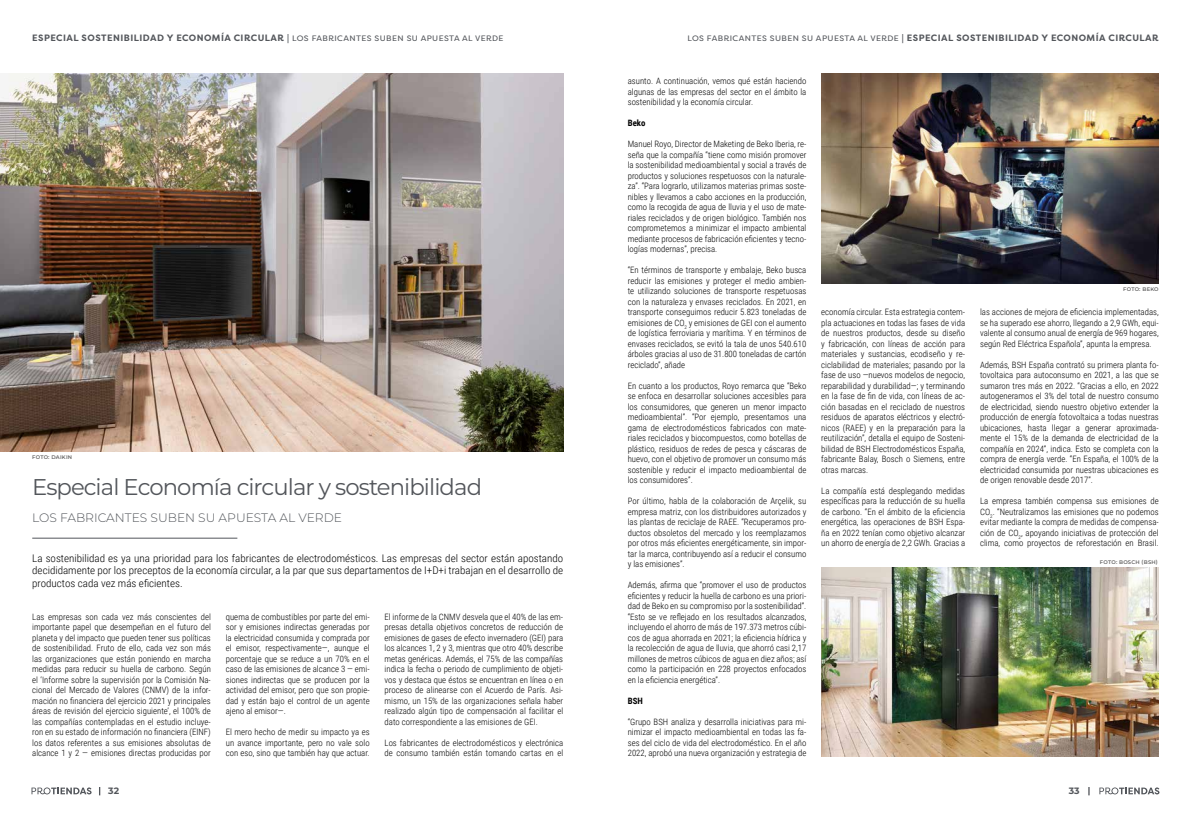
<style>
.page{position:relative;width:1191px;height:819px;background:#fff}
.page>*{position:absolute;margin:0;border:0;box-sizing:border-box;transform-origin:0 0}
.t1{font:22.75px "Montserrat";letter-spacing:-.04em;color:#53565b}
.t2{font:300 12.25px "Montserrat";color:#53565b}
.t3{font:300 10.5px/12.6px "Roboto Condensed";color:#000;text-align:justify;scale:1.05 1}
.t4{font:700 9.19px "Filson Pro";letter-spacing:.05em;color:#53565b}
.t5{font:700 9.19px "Montserrat";color:#53565b}
.t6{font:300 8.75px/10.5px "Roboto Condensed";color:#000;text-align:justify}
.t7{font:700 8.75px "Roboto Condensed";color:#000}
.t8{font:600 5.25px "Montserrat";letter-spacing:.04em;color:#646363}
.s1{font-weight:400;font-size:7.88px}
</style>
<div class="page">
<svg style="left:32px;top:787px;width:60px;height:7px"></svg>
<svg style="left:1099px;top:787px;width:60px;height:7px"></svg>
<img style="left:821px;top:74px;width:337px;height:210px">
<img style="left:821px;top:567px;width:337px;height:189px">
<img style="left:0;top:74px;width:563px;height:377px">
<hr style="left:32px;top:538px;width:205px;height:1px;background:#53565b">
<p class="t4" style="left:32px;top:32px;width:473px">ESPECIAL SOSTENIBILIDAD Y ECONOMÍA CIRCULAR | <span class="s1">LOS FABRICANTES SUBEN SU APUESTA AL VERDE</span></p>
<p class="t4" style="left:687px;top:32px;width:473px"><span class="s1">LOS FABRICANTES SUBEN SU APUESTA AL VERDE</span> | ESPECIAL SOSTENIBILIDAD Y ECONOMÍA CIRCULAR</p>
<p class="t8" style="left:32px;top:454px;width:41px">FOTO: DAIKIN</p>
<h1 class="t1" style="left:32px;top:471px;width:451px">Especial Economía circular y sostenibilidad</h1>
<h2 class="t2" style="left:32px;top:510px;width:311px">LOS FABRICANTES SUBEN SU APUESTA AL VERDE</h2>
<p class="t3" style="left:32px;top:551px;width:507px">La sostenibilidad es ya una prioridad para los fabricantes de electrodomésticos. Las empresas del sector están apostando decididamente por los preceptos de la economía circular, a la par que sus departamentos de I+D+i trabajan en el desarrollo de productos cada vez más eficientes.</p>
<p class="t6" style="left:32px;top:611px;width:180px">Las empresas son cada vez más conscientes del importante papel que desempeñan en el futuro del planeta y del impacto que pueden tener sus políticas de sostenibilidad. Fruto de ello, cada vez son más las organizaciones que están poniendo en marcha medidas para reducir su huella de carbono. Según el ‘Informe sobre la supervisión por la Comisión Na&shy;cional del Mercado de Valores (CNMV) de la infor&shy;mación no financiera del ejercicio 2021 y principales áreas de revisión del ejercicio siguiente’, el 100% de las compañías contempladas en el estudio incluye&shy;ron en su estado de información no financiera (EINF) los datos referentes a sus emisiones absolutas de alcance 1 y 2 — emisiones directas producidas por</p>
<p class="t6" style="left:226px;top:611px;width:145px">quema de combustibles por parte del emi&shy;sor y emisiones indirectas generadas por la electricidad consumida y comprada por el emisor, respectivamente—, aunque el porcentaje que se reduce a un 70% en el caso de las emisiones de alcance 3 — emi&shy;siones indirectas que se producen por la actividad del emisor, pero que son propie&shy;dad y están bajo el control de un agente ajeno al emisor—.</p>
<p class="t6" style="left:226px;top:726px;width:145px">El mero hecho de medir su impacto ya es un avance importante, pero no vale solo con eso, sino que también hay que actuar.</p>
<p class="t6" style="left:384px;top:611px;width:180px">El informe de la CNMV desvela que el 40% de las em&shy;presas detalla objetivos concretos de reducción de emisiones de gases de efecto invernadero (GEI) para los alcances 1, 2 y 3, mientras que otro 40% describe metas genéricas. Además, el 75% de las compañías indica la fecha o periodo de cumplimiento de objeti&shy;vos y destaca que éstos se encuentran en línea o en proceso de alinearse con el Acuerdo de París. Asi&shy;mismo, un 15% de las organizaciones señala haber realizado algún tipo de compensación al facilitar el dato correspondiente a las emisiones de GEI.</p>
<p class="t6" style="left:384px;top:737px;width:180px">Los fabricantes de electrodomésticos y electrónica de consumo también están tomando cartas en el</p>
<p class="t6" style="left:628px;top:75px;width:180px">asunto. A continuación, vemos qué están haciendo algunas de las empresas del sector en el ámbito la sostenibilidad y la economía circular.</p>
<p class="t7" style="left:628px;top:117px;width:19px">Beko</p>
<p class="t6" style="left:628px;top:138px;width:180px">Manuel Royo, Director de Maketing de Beko Iberia, re&shy;seña que la compañía “tiene como misión promover la sostenibilidad medioambiental y social a través de productos y soluciones respetuosos con la naturale&shy;za”. “Para lograrlo, utilizamos materias primas soste&shy;nibles y llevamos a cabo acciones en la producción, como la recogida de agua de lluvia y el uso de mate&shy;riales reciclados y de origen biológico. También nos comprometemos a minimizar el impacto ambiental mediante procesos de fabricación eficientes y tecno&shy;logías modernas”, precisa.</p>
<p class="t6" style="left:628px;top:264px;width:180px">“En términos de transporte y embalaje, Beko busca reducir las emisiones y proteger el medio ambien&shy;te utilizando soluciones de transporte respetuosas con la naturaleza y envases reciclados. En 2021, en transporte conseguimos reducir 5.823 toneladas de emisiones de CO<sub>2</sub> y emisiones de GEI con el aumento de logística ferroviaria y marítima. Y en términos de envases reciclados, se evitó la tala de unos 540.610 árboles gracias al uso de 31.800 toneladas de cartón reciclado”, añade</p>
<p class="t6" style="left:628px;top:380px;width:180px">En cuanto a los productos, Royo remarca que “Beko se enfoca en desarrollar soluciones accesibles para los consumidores, que generen un menor impacto medioambiental”. “Por ejemplo, presentamos una gama de electrodomésticos fabricados con mate&shy;riales reciclados y biocompuestos, como botellas de plástico, residuos de redes de pesca y cáscaras de huevo, con el objetivo de promover un consumo más sostenible y reducir el impacto medioambiental de los consumidores”.</p>
<p class="t6" style="left:628px;top:495px;width:180px">Por último, habla de la colaboración de Arçelik, su empresa matriz, con los distribuidores autorizados y las plantas de reciclaje de RAEE. “Recuperamos pro&shy;ductos obsoletos del mercado y los reemplazamos por otros más eficientes energéticamente, sin impor&shy;tar la marca, contribuyendo así a reducir el consumo y las emisiones”.</p>
<p class="t6" style="left:628px;top:579px;width:180px">Además, afirma que “promover el uso de productos eficientes y reducir la huella de carbono es una priori&shy;dad de Beko en su compromiso por la sostenibilidad”. “Esto se ve reflejado en los resultados alcanzados, incluyendo el ahorro de más de 197.373 metros cúbi&shy;cos de agua ahorrada en 2021; la eficiencia hídrica y la recolección de agua de lluvia, que ahorró casi 2,17 millones de metros cúbicos de agua en diez años; así como la participación en 228 proyectos enfocados en la eficiencia energética”.</p>
<p class="t7" style="left:628px;top:694px;width:17px">BSH</p>
<p class="t6" style="left:628px;top:716px;width:180px">“Grupo BSH analiza y desarrolla iniciativas para mi&shy;nimizar el impacto medioambiental en todas las fa&shy;ses del ciclo de vida del electrodoméstico. En el año 2022, aprobó una nueva organización y estrategia de</p>
<p class="t6" style="left:821px;top:306px;width:145px">economía circular. Esta estrategia contem&shy;pla actuaciones en todas las fases de vida de nuestros productos, desde su diseño y fabricación, con líneas de acción para materiales y sustancias, ecodiseño y re&shy;ciclabilidad de materiales; pasando por la fase de uso —nuevos modelos de negocio, reparabilidad y durabilidad—; y terminando en la fase de fin de vida, con líneas de ac&shy;ción basadas en el reciclado de nuestros residuos de aparatos eléctricos y electró&shy;nicos (RAEE) y en la preparación para la reutilización”, detalla el equipo de Sosteni&shy;bilidad de BSH Electrodomésticos España, fabricante Balay, Bosch o Siemens, entre otras marcas.</p>
<p class="t6" style="left:821px;top:485px;width:145px">La compañía está desplegando medidas específicas para la reducción de su huella de carbono. “En el ámbito de la eficiencia energética, las operaciones de BSH Espa&shy;ña en 2022 tenían como objetivo alcanzar un ahorro de energía de 2,2 GWh. Gracias a</p>
<p class="t8" style="left:1123px;top:286px;width:37px">FOTO: BEKO</p>
<p class="t6" style="left:980px;top:306px;width:180px">las acciones de mejora de eficiencia implementadas, se ha superado ese ahorro, llegando a 2,9 GWh, equi&shy;valente al consumo anual de energía de 969 hogares, según Red Eléctrica Española”, apunta la empresa.</p>
<p class="t6" style="left:980px;top:359px;width:180px">Además, BSH España contrató su primera planta fo&shy;tovoltaica para autoconsumo en 2021, a las que se sumaron tres más en 2022. “Gracias a ello, en 2022 autogeneramos el 3% del total de nuestro consumo de electricidad, siendo nuestro objetivo extender la producción de energía fotovoltaica a todas nuestras ubicaciones, hasta llegar a generar aproximada&shy;mente el 15% de la demanda de electricidad de la compañía en 2024”, indica. Esto se completa con la compra de energía verde. “En España, el 100% de la electricidad consumida por nuestras ubicaciones es de origen renovable desde 2017”.</p>
<p class="t6" style="left:980px;top:495px;width:180px">La empresa también compensa sus emisiones de CO<sub>2</sub>. “Neutralizamos las emisiones que no podemos evitar mediante la compra de medidas de compensa&shy;ción de CO<sub>2</sub>, apoyando iniciativas de protección del clima, como proyectos de reforestación en Brasil.</p>
<p class="t8" style="left:1100px;top:558px;width:59px">FOTO: BOSCH (BSH)</p>
<p class="t5" style="left:108px;top:784px;width:12px">32</p>
<p class="t5" style="left:1069px;top:784px;width:12px">33</p>
</div>
